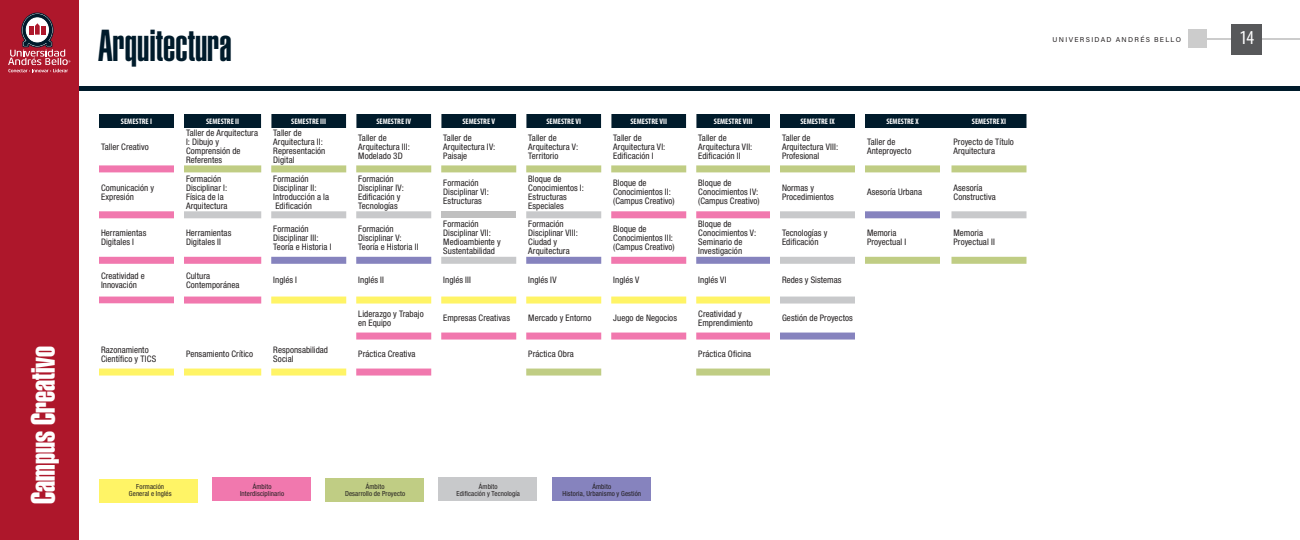
<style>
.page{position:relative;width:1300px;height:540px;background:#fff}
.page>*{position:absolute;margin:0;border:0;box-sizing:border-box;transform-origin:0 0}
.t1{font:44px "Helvetica LT Std Ultra Comp";color:#001b2b}
.t2{font:33px "Helvetica LT Std Extra Comp";color:#fff}
.t3{font:condensed 19.8px "Myriad Pro";color:#fff}
._1{font:condensed 9px/9px "Helvetica Neue LT Pro";letter-spacing:.005em;color:#231f20}
.t4{font:700 condensed 8px "Myriad Pro";color:#fff}
.t5{font:condensed 7px "Helvetica Neue LT Pro";letter-spacing:.015em;color:#231f20}
.t6{font:7px "Acumin Variable Concept";letter-spacing:.185em;color:#231f20}
</style>
<div class="page">
<div style="left:65px;top:86px;width:1235px;height:5px;background:#001b2b"></div>
<div style="left:1188px;top:29px;width:19px;height:19px;background:#ccc"></div>
<hr style="left:1200px;top:38px;width:100px;height:1px;background:#ccc">
<svg style="left:100px;top:115px;width:926px;height:13px;background:#193140"></svg>
<svg style="left:100px;top:165px;width:74px;height:132px"></svg>
<svg style="left:184px;top:165px;width:842px;height:8px;background:#cdd79e"></svg>
<svg style="left:184px;top:211px;width:842px;height:86px"></svg>
<svg style="left:271px;top:211px;width:669px;height:129px"></svg>
<svg style="left:100px;top:297px;width:670px;height:79px"></svg>
<svg style="left:100px;top:304px;width:246px;height:36px"></svg>
<div style="left:0;top:0;width:78px;height:540px;background:#ae172b"></div>
<svg style="left:8px;top:13px;width:62px;height:59px"></svg>
<div style="left:99px;top:479px;width:99px;height:23px;background:#fff466"></div>
<div style="left:212px;top:478px;width:99px;height:23px;background:#f178ae"></div>
<div style="left:325px;top:478px;width:99px;height:24px;background:#c0cd84"></div>
<div style="left:438px;top:477px;width:99px;height:24px;background:#c8c9cb"></div>
<div style="left:553px;top:477px;width:98px;height:24px;background:#8683be"></div>
<div style="left:1232px;top:24px;width:30px;height:30px;background:#57585a"></div>
<p class="t2" style="left:23px;top:504px;width:160px;rotate:-90deg">Campus Creativo</p>
<p class="t1" style="left:98px;top:20px;width:135px">Arquitectura</p>
<p class="t4" style="left:121px;top:117px;width:33px">SEMESTRE I</p>
<p class="t4" style="left:206px;top:117px;width:34px">SEMESTRE II</p>
<p class="t4" style="left:291px;top:117px;width:36px">SEMESTRE III</p>
<p class="t4" style="left:376px;top:117px;width:36px">SEMESTRE IV</p>
<p class="t4" style="left:462px;top:117px;width:34px">SEMESTRE V</p>
<p class="t4" style="left:546px;top:117px;width:36px">SEMESTRE VI</p>
<p class="t4" style="left:630px;top:117px;width:38px">SEMESTRE VII</p>
<p class="t4" style="left:714px;top:117px;width:40px">SEMESTRE VIII</p>
<p class="t4" style="left:800px;top:117px;width:36px">SEMESTRE IX</p>
<p class="t4" style="left:886px;top:117px;width:34px">SEMESTRE X</p>
<p class="t4" style="left:972px;top:117px;width:36px">SEMESTRE XI</p>
<p class="_1" style="left:101px;top:142px;width:49px">Taller Creativo</p>
<p class="_1" style="left:186px;top:129px;width:74px">Taller de Arquitectura<br>I: Dibujo y</p>
<p class="_1" style="left:186px;top:147px;width:56px">Comprensión de<br>Referentes</p>
<p class="_1" style="left:273px;top:129px;width:30px">Taller de</p>
<p class="_1" style="left:273px;top:138px;width:51px">Arquitectura II:</p>
<p class="_1" style="left:273px;top:147px;width:54px">Representación</p>
<p class="_1" style="left:273px;top:156px;width:23px">Digital</p>
<p class="_1" style="left:358px;top:133px;width:30px">Taller de</p>
<p class="_1" style="left:358px;top:142px;width:53px">Arquitectura III:</p>
<p class="_1" style="left:358px;top:151px;width:46px">Modelado 3D</p>
<p class="_1" style="left:443px;top:133px;width:54px">Taller de<br>Arquitectura IV:<br>Paisaje</p>
<p class="_1" style="left:528px;top:133px;width:30px">Taller de</p>
<p class="_1" style="left:613px;top:133px;width:30px">Taller de</p>
<p class="_1" style="left:613px;top:142px;width:54px">Arquitectura VI:</p>
<p class="_1" style="left:613px;top:151px;width:42px">Edificación I</p>
<p class="_1" style="left:698px;top:133px;width:30px">Taller de</p>
<p class="_1" style="left:698px;top:142px;width:56px">Arquitectura VII:</p>
<p class="_1" style="left:698px;top:151px;width:44px">Edificación II</p>
<p class="_1" style="left:782px;top:133px;width:30px">Taller de</p>
<p class="_1" style="left:782px;top:142px;width:58px">Arquitectura VIII:</p>
<p class="_1" style="left:782px;top:151px;width:39px">Profesional</p>
<p class="_1" style="left:867px;top:138px;width:46px">Taller de<br>Anteproyecto</p>
<p class="_1" style="left:954px;top:138px;width:62px">Proyecto de Título<br>Arquitectura</p>
<p class="_1" style="left:528px;top:142px;width:52px">Arquitectura V:</p>
<p class="_1" style="left:528px;top:151px;width:32px">Territorio</p>
<p class="_1" style="left:101px;top:183px;width:55px">Comunicación y<br>Expresión</p>
<p class="_1" style="left:186px;top:174px;width:37px">Formación</p>
<p class="_1" style="left:186px;top:183px;width:43px">Disciplinar I:</p>
<p class="_1" style="left:186px;top:192px;width:39px">Física de la</p>
<p class="_1" style="left:186px;top:201px;width:43px">Arquitectura</p>
<p class="_1" style="left:273px;top:174px;width:37px">Formación</p>
<p class="_1" style="left:273px;top:183px;width:45px">Disciplinar II:</p>
<p class="_1" style="left:273px;top:192px;width:57px">Introducción a la</p>
<p class="_1" style="left:275px;top:201px;width:38px">Edificación</p>
<p class="_1" style="left:358px;top:174px;width:37px">Formación</p>
<p class="_1" style="left:358px;top:183px;width:47px">Disciplinar IV:</p>
<p class="_1" style="left:358px;top:192px;width:44px">Edificación y</p>
<p class="_1" style="left:358px;top:201px;width:41px">Tecnologías</p>
<p class="_1" style="left:443px;top:178px;width:47px">Formación<br>Disciplinar VI:<br>Estructuras</p>
<p class="_1" style="left:528px;top:174px;width:35px">Bloque de</p>
<p class="_1" style="left:528px;top:183px;width:57px">Conocimientos I:</p>
<p class="_1" style="left:528px;top:192px;width:40px">Estructuras</p>
<p class="_1" style="left:528px;top:201px;width:37px">Especiales</p>
<p class="_1" style="left:613px;top:178px;width:35px">Bloque de</p>
<p class="_1" style="left:613px;top:187px;width:63px">Conocimientos II: (Campus Creativo)</p>
<p class="_1" style="left:698px;top:178px;width:35px">Bloque de</p>
<p class="_1" style="left:698px;top:187px;width:63px">Conocimientos IV: (Campus Creativo)</p>
<p class="_1" style="left:782px;top:183px;width:34px">Normas y</p>
<p class="_1" style="left:782px;top:192px;width:53px">Procedimientos</p>
<p class="_1" style="left:101px;top:229px;width:47px">Herramientas<br>Digitales I</p>
<p class="_1" style="left:186px;top:229px;width:47px">Herramientas</p>
<p class="_1" style="left:186px;top:238px;width:37px">Digitales II</p>
<p class="_1" style="left:273px;top:224px;width:37px">Formación</p>
<p class="_1" style="left:273px;top:233px;width:47px">Disciplinar III:</p>
<p class="_1" style="left:273px;top:242px;width:60px">Teoría e Historia I</p>
<p class="_1" style="left:358px;top:224px;width:37px">Formación</p>
<p class="_1" style="left:358px;top:233px;width:45px">Disciplinar V:</p>
<p class="_1" style="left:358px;top:242px;width:62px">Teoría e Historia II</p>
<p class="_1" style="left:443px;top:220px;width:59px">Formación<br>Disciplinar VII:<br>Medioambiente y<br>Sustentabilidad</p>
<p class="_1" style="left:528px;top:220px;width:37px">Formación</p>
<p class="_1" style="left:528px;top:229px;width:51px">Disciplinar VIII:</p>
<p class="_1" style="left:528px;top:238px;width:30px">Ciudad y</p>
<p class="_1" style="left:528px;top:247px;width:43px">Arquitectura</p>
<p class="_1" style="left:613px;top:224px;width:35px">Bloque de</p>
<p class="_1" style="left:613px;top:233px;width:63px">Conocimientos III: (Campus Creativo)</p>
<p class="_1" style="left:698px;top:220px;width:35px">Bloque de</p>
<p class="_1" style="left:698px;top:229px;width:60px">Conocimientos V:<br>Seminario de</p>
<p class="_1" style="left:698px;top:247px;width:45px">Investigación</p>
<p class="_1" style="left:782px;top:229px;width:47px">Tecnologías y</p>
<p class="_1" style="left:782px;top:238px;width:38px">Edificación</p>
<p class="_1" style="left:101px;top:271px;width:45px">Creatividad e<br>Innovación</p>
<p class="_1" style="left:186px;top:271px;width:26px">Cultura</p>
<p class="_1" style="left:186px;top:280px;width:55px">Contemporánea</p>
<p class="_1" style="left:273px;top:276px;width:25px">Inglés I</p>
<p class="_1" style="left:358px;top:276px;width:27px">Inglés II</p>
<p class="_1" style="left:443px;top:276px;width:29px">Inglés III</p>
<p class="_1" style="left:528px;top:276px;width:30px">Inglés IV</p>
<p class="_1" style="left:613px;top:276px;width:28px">Inglés V</p>
<p class="_1" style="left:698px;top:276px;width:30px">Inglés VI</p>
<p class="_1" style="left:782px;top:276px;width:61px">Redes y Sistemas</p>
<p class="_1" style="left:358px;top:309px;width:67px">Liderazgo y Trabajo en Equipo</p>
<p class="_1" style="left:443px;top:314px;width:68px">Empresas Creativas</p>
<p class="_1" style="left:528px;top:314px;width:65px">Mercado y Entorno</p>
<p class="_1" style="left:613px;top:314px;width:65px">Juego de Negocios</p>
<p class="_1" style="left:698px;top:309px;width:45px">Creatividad y</p>
<p class="_1" style="left:698px;top:318px;width:56px">Emprendimiento</p>
<p class="_1" style="left:782px;top:314px;width:72px">Gestión de Proyectos</p>
<p class="_1" style="left:101px;top:345px;width:57px">Razonamiento<br>Científico y TICS</p>
<p class="_1" style="left:186px;top:350px;width:69px">Pensamiento Crítico</p>
<p class="_1" style="left:273px;top:345px;width:56px">Responsabilidad</p>
<p class="_1" style="left:273px;top:354px;width:22px">Social</p>
<p class="_1" style="left:358px;top:350px;width:59px">Práctica Creativa</p>
<p class="_1" style="left:528px;top:350px;width:47px">Práctica Obra</p>
<p class="_1" style="left:698px;top:350px;width:55px">Práctica Oficina</p>
<p class="_1" style="left:867px;top:187px;width:57px">Asesoría Urbana</p>
<p class="_1" style="left:867px;top:229px;width:31px">Memoria</p>
<p class="_1" style="left:867px;top:238px;width:41px">Proyectual I</p>
<p class="_1" style="left:954px;top:183px;width:30px">Asesoría</p>
<p class="_1" style="left:954px;top:192px;width:44px">Constructiva</p>
<p class="_1" style="left:954px;top:229px;width:31px">Memoria</p>
<p class="_1" style="left:954px;top:238px;width:43px">Proyectual II</p>
<p class="t5" style="left:136px;top:482px;width:30px">Formación</p>
<p class="t5" style="left:129px;top:489px;width:44px">General e Inglés</p>
<p class="t5" style="left:253px;top:482px;width:20px">Ámbito</p>
<p class="t5" style="left:240px;top:489px;width:46px">Interdisciplinario</p>
<p class="t5" style="left:366px;top:482px;width:20px">Ámbito</p>
<p class="t5" style="left:345px;top:489px;width:62px">Desarrollo de Proyecto</p>
<p class="t5" style="left:479px;top:482px;width:20px">Ámbito</p>
<p class="t5" style="left:456px;top:489px;width:65px">Edificación y Tecnología</p>
<p class="t5" style="left:593px;top:482px;width:20px">Ámbito</p>
<p class="t5" style="left:563px;top:489px;width:80px">Historia, Urbanismo y Gestión</p>
<p class="t6" style="left:1053px;top:35px;width:130px">UNIVERSIDAD ANDRÉS BELLO</p>
<p class="t3" style="left:1240px;top:27px;width:16px">14</p>
</div>
